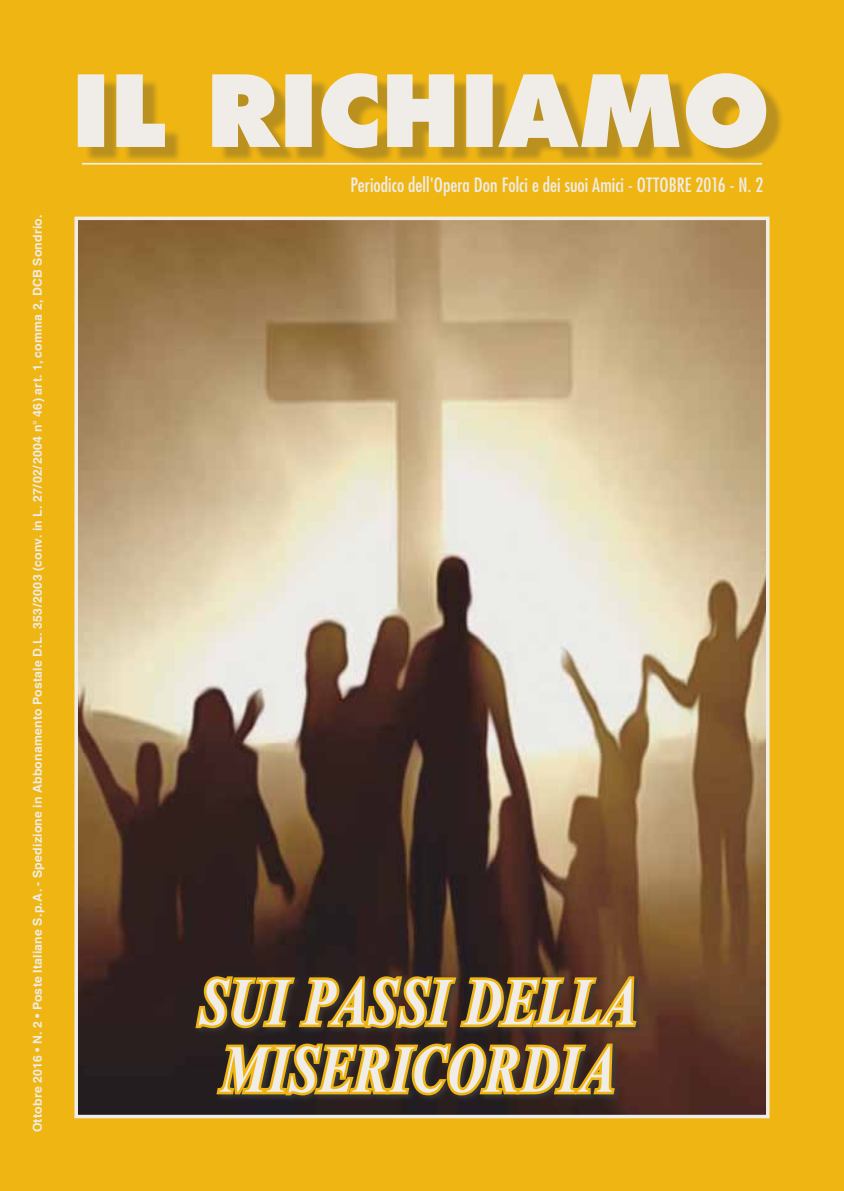
<style>
.page{position:relative;width:844px;height:1191px;background:#fff}
.page>*{position:absolute;margin:0;border:0;box-sizing:border-box;transform-origin:0 0}
.t1{font:italic 700 67.2px/67.2px "Times New Roman";letter-spacing:.015em;color:#f0ede8;text-align:center;scale:.77 1}
.t2{font:condensed 19.25px "Futura";color:#f0ede8}
.t3{font:700 12.25px "Helvetica";letter-spacing:.02em;color:#f0ede8}
</style>
<div class="page">
<div style="left:0;top:0;width:843px;height:1191px;background:#efb513"></div>
<img style="left:79px;top:222px;width:685px;height:891px">
<div style="left:74px;top:217px;width:695px;height:901px;border:4px solid #f0ede8"></div>
<div style="left:84px;top:78px;width:699px;height:85px;background:#3b3a39;opacity:.3"></div>
<svg style="left:78px;top:73px;width:688px;height:75px;fill:#f0ede8"></svg>
<hr style="left:82px;top:163px;width:679px;height:2px;background:#f0ede8">
<svg style="left:193px;top:972px;width:451px;height:130px;background:#3b2722"></svg>
<svg style="left:192px;top:971px;width:447px;height:128px"></svg>
<p class="t3" style="left:30px;top:1132px;width:919px;rotate:-90deg">Ottobre 2016 • N. 2 • Poste Italiane S.p.A. - Spedizione in Abbonamento Postale D.L. 353/2003 (conv. in L. 27/02/2004 n° 46) art. 1, comma 2, DCB Sondrio.</p>
<h2 class="t2" style="left:350px;top:173px;width:414px">Periodico dell'Opera Don Folci e dei suoi Amici - OTTOBRE 2016 - N. 2</h2>
<h1 class="t1" style="left:200px;top:966px;width:569px">SUI PASSI DELLA<br>MISERICORDIA</h1>
</div>
